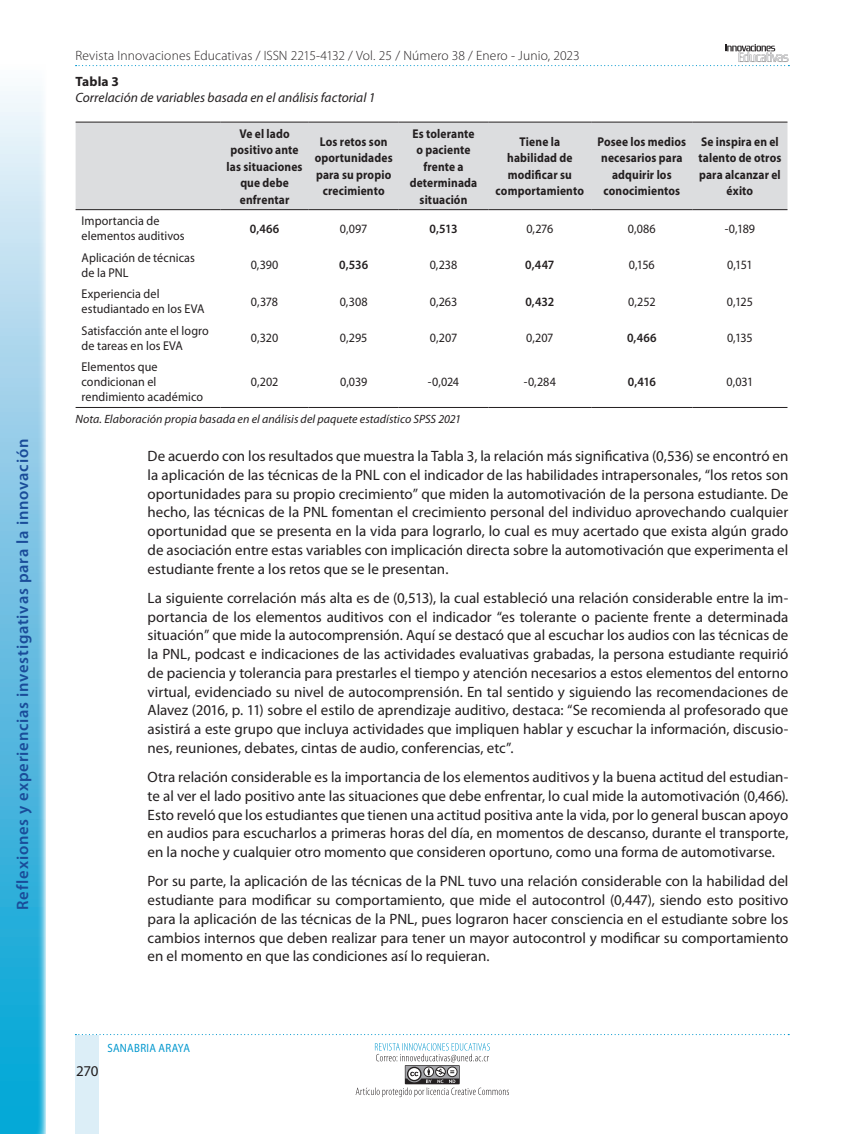
<style>
.page{position:relative;width:864px;height:1134px;background:#fff}
.page>*{position:absolute;margin:0;border:0;box-sizing:border-box;transform-origin:0 0}
.t1{font:600 16.5px "Myriad Pro";letter-spacing:.045em;color:#1a4c99}
.t2{font:15px/18.8px "Myriad Pro";color:#231f20;text-align:justify}
.t3{font:300 13.5px "Myriad Pro";letter-spacing:.01em;color:#231f20}
.t4{font:italic 13.5px "Myriad Pro";color:#231f20}
.t5{font:700 13.5px "Myriad Pro";letter-spacing:.01em;color:#231f20}
.t6{font:12.75px/15px "Myriad Pro";letter-spacing:.005em;color:#231f20;scale:.95 1}
.t7{font:700 12.75px/16.5px "Myriad Pro";letter-spacing:.01em;color:#231f20;text-align:center;scale:.9 1}
.t8{font:600 12.75px "Myriad Pro";letter-spacing:-.01em;color:#231f20;scale:.95 1}
.t9{font:italic 12px "Myriad Pro";letter-spacing:.005em;color:#231f20}
.t10{font:12px "Myriad Pro";letter-spacing:.025em;color:#0097ce;scale:.9 1}
</style>
<div class="page">
<svg style="left:76px;top:44px;width:713px;height:22px"></svg>
<div style="left:76px;top:1035px;width:23px;height:99px;background:#dceef7"></div>
<svg style="left:75px;top:1034px;width:714px;height:1px"></svg>
<svg style="left:356px;top:1043px;width:153px;height:54px"></svg>
<svg style="left:0;top:91px;width:46px;height:1043px;background:#78c7e5"></svg>
<div style="left:76px;top:123px;width:712px;height:86px;background:#dcdddf"></div>
<hr style="left:76px;top:122px;width:144px;height:1px;background:#231f20">
<hr style="left:220px;top:122px;width:89px;height:1px;background:#231f20">
<hr style="left:309px;top:122px;width:90px;height:1px;background:#231f20">
<hr style="left:399px;top:122px;width:89px;height:1px;background:#231f20">
<hr style="left:488px;top:122px;width:103px;height:1px;background:#231f20">
<hr style="left:591px;top:122px;width:101px;height:1px;background:#231f20">
<hr style="left:692px;top:122px;width:96px;height:1px;background:#231f20">
<hr style="left:76px;top:209px;width:144px;height:1px;background:#231f20">
<hr style="left:220px;top:209px;width:89px;height:1px;background:#231f20">
<hr style="left:309px;top:209px;width:90px;height:1px;background:#231f20">
<hr style="left:399px;top:209px;width:89px;height:1px;background:#231f20">
<hr style="left:488px;top:209px;width:103px;height:1px;background:#231f20">
<hr style="left:591px;top:209px;width:101px;height:1px;background:#231f20">
<hr style="left:692px;top:209px;width:96px;height:1px;background:#231f20">
<hr style="left:76px;top:407px;width:144px;height:1px;background:#231f20">
<hr style="left:220px;top:407px;width:89px;height:1px;background:#231f20">
<hr style="left:309px;top:407px;width:90px;height:1px;background:#231f20">
<hr style="left:399px;top:407px;width:89px;height:1px;background:#231f20">
<hr style="left:488px;top:407px;width:103px;height:1px;background:#231f20">
<hr style="left:591px;top:407px;width:101px;height:1px;background:#231f20">
<hr style="left:692px;top:407px;width:96px;height:1px;background:#231f20">
<p class="t1" style="left:13px;top:910px;width:473px;rotate:-90deg">Reflexiones y experiencias investigativas para la innovación</p>
<p class="t3" style="left:76px;top:48px;width:506px">Revista Innovaciones Educativas / ISSN 2215-4132 / Vol. 25 / Número 38 / Enero - Junio, 2023</p>
<p class="t5" style="left:76px;top:74px;width:45px">Tabla 3</p>
<p class="t4" style="left:76px;top:90px;width:301px">Correlación de variables basada en el análisis factorial 1</p>
<p class="t7" style="left:227px;top:125px;width:86px">Ve el lado positivo ante las situaciones que debe enfrentar</p>
<p class="t7" style="left:315px;top:134px;width:88px">Los retos son oportunidades para su propio crecimiento</p>
<p class="t7" style="left:410px;top:125px;width:77px">Es tolerante o paciente frente a determinada situación</p>
<p class="t7" style="left:496px;top:134px;width:100px">Tiene la habilidad de modificar su comportamiento</p>
<p class="t7" style="left:598px;top:134px;width:100px">Posee los medios necesarios para adquirir los conocimientos</p>
<p class="t7" style="left:698px;top:134px;width:94px">Se inspira en el talento de otros para alcanzar el éxito</p>
<p class="t6" style="left:82px;top:214px;width:110px">Importancia de elementos auditivos</p>
<p class="t8" style="left:250px;top:221px;width:33px">0,466</p>
<p class="t6" style="left:340px;top:221px;width:30px">0,097</p>
<p class="t8" style="left:429px;top:221px;width:31px">0,513</p>
<p class="t6" style="left:526px;top:221px;width:30px">0,276</p>
<p class="t6" style="left:628px;top:221px;width:31px">0,086</p>
<p class="t6" style="left:725px;top:221px;width:34px">-0,189</p>
<p class="t6" style="left:82px;top:250px;width:121px">Aplicación de técnicas de la PNL</p>
<p class="t6" style="left:251px;top:258px;width:31px">0,390</p>
<p class="t8" style="left:339px;top:258px;width:32px">0,536</p>
<p class="t6" style="left:430px;top:258px;width:31px">0,238</p>
<p class="t8" style="left:525px;top:258px;width:32px">0,447</p>
<p class="t6" style="left:629px;top:258px;width:29px">0,156</p>
<p class="t6" style="left:727px;top:258px;width:28px">0,151</p>
<p class="t6" style="left:82px;top:287px;width:131px">Experiencia del estudiantado en los EVA</p>
<p class="t6" style="left:251px;top:294px;width:30px">0,378</p>
<p class="t6" style="left:340px;top:294px;width:31px">0,308</p>
<p class="t6" style="left:430px;top:294px;width:30px">0,263</p>
<p class="t8" style="left:525px;top:295px;width:32px">0,432</p>
<p class="t6" style="left:628px;top:294px;width:30px">0,252</p>
<p class="t6" style="left:727px;top:294px;width:29px">0,125</p>
<p class="t6" style="left:82px;top:323px;width:136px">Satisfacción ante el logro de tareas en los EVA</p>
<p class="t6" style="left:251px;top:331px;width:30px">0,320</p>
<p class="t6" style="left:340px;top:331px;width:30px">0,295</p>
<p class="t6" style="left:430px;top:331px;width:30px">0,207</p>
<p class="t6" style="left:526px;top:331px;width:30px">0,207</p>
<p class="t8" style="left:627px;top:331px;width:33px">0,466</p>
<p class="t6" style="left:727px;top:331px;width:29px">0,135</p>
<p class="t6" style="left:82px;top:360px;width:129px">Elementos que condicionan el rendimiento académico</p>
<p class="t6" style="left:251px;top:375px;width:30px">0,202</p>
<p class="t6" style="left:340px;top:375px;width:30px">0,039</p>
<p class="t6" style="left:428px;top:375px;width:34px">-0,024</p>
<p class="t6" style="left:524px;top:375px;width:35px">-0,284</p>
<p class="t8" style="left:628px;top:375px;width:31px">0,416</p>
<p class="t6" style="left:727px;top:375px;width:30px">0,031</p>
<p class="t9" style="left:76px;top:412px;width:387px">Nota. Elaboración propia basada en el análisis del paquete estadístico SPSS 2021</p>
<p class="t2" style="left:148px;top:447px;width:642px">De acuerdo con los resultados que muestra la Tabla 3, la relación más significativa (0,536) se encontró en la aplicación de las técnicas de la PNL con el indicador de las habilidades intrapersonales, “los retos son oportunidades para su propio crecimiento” que miden la automotivación de la persona estudiante. De hecho, las técnicas de la PNL fomentan el crecimiento personal del individuo aprovechando cualquier oportunidad que se presenta en la vida para lograrlo, lo cual es muy acertado que exista algún grado de asociación entre estas variables con implicación directa sobre la automotivación que experimenta el estudiante frente a los retos que se le presentan.</p>
<p class="t2" style="left:148px;top:589px;width:642px">La siguiente correlación más alta es de (0,513), la cual estableció una relación considerable entre la im&shy;portancia de los elementos auditivos con el indicador “es tolerante o paciente frente a determinada situación” que mide la autocomprensión. Aquí se destacó que al escuchar los audios con las técnicas de la PNL, podcast e indicaciones de las actividades evaluativas grabadas, la persona estudiante requirió de paciencia y tolerancia para prestarles el tiempo y atención necesarios a estos elementos del entorno virtual, evidenciado su nivel de autocomprensión. En tal sentido y siguiendo las recomendaciones de Alavez (2016, p. 11) sobre el estilo de aprendizaje auditivo, destaca: “Se recomienda al profesorado que asistirá a este grupo que incluya actividades que impliquen hablar y escuchar la información, discusio&shy;nes, reuniones, debates, cintas de audio, conferencias, etc”.</p>
<p class="t2" style="left:148px;top:768px;width:642px">Otra relación considerable es la importancia de los elementos auditivos y la buena actitud del estudian&shy;te al ver el lado positivo ante las situaciones que debe enfrentar, lo cual mide la automotivación (0,466).<br>Esto reveló que los estudiantes que tienen una actitud positiva ante la vida, por lo general buscan apoyo en audios para escucharlos a primeras horas del día, en momentos de descanso, durante el transporte, en la noche y cualquier otro momento que consideren oportuno, como una forma de automotivarse.</p>
<p class="t2" style="left:148px;top:872px;width:642px">Por su parte, la aplicación de las técnicas de la PNL tuvo una relación considerable con la habilidad del estudiante para modificar su comportamiento, que mide el autocontrol (0,447), siendo esto positivo para la aplicación de las técnicas de la PNL, pues lograron hacer consciencia en el estudiante sobre los cambios internos que deben realizar para tener un mayor autocontrol y modificar su comportamiento en el momento en que las condiciones así lo requieran.</p>
<p class="t2" style="left:76px;top:1062px;width:24px">270</p>
<p class="t10" style="left:108px;top:1041px;width:93px">SANABRIA ARAYA</p>
</div>
